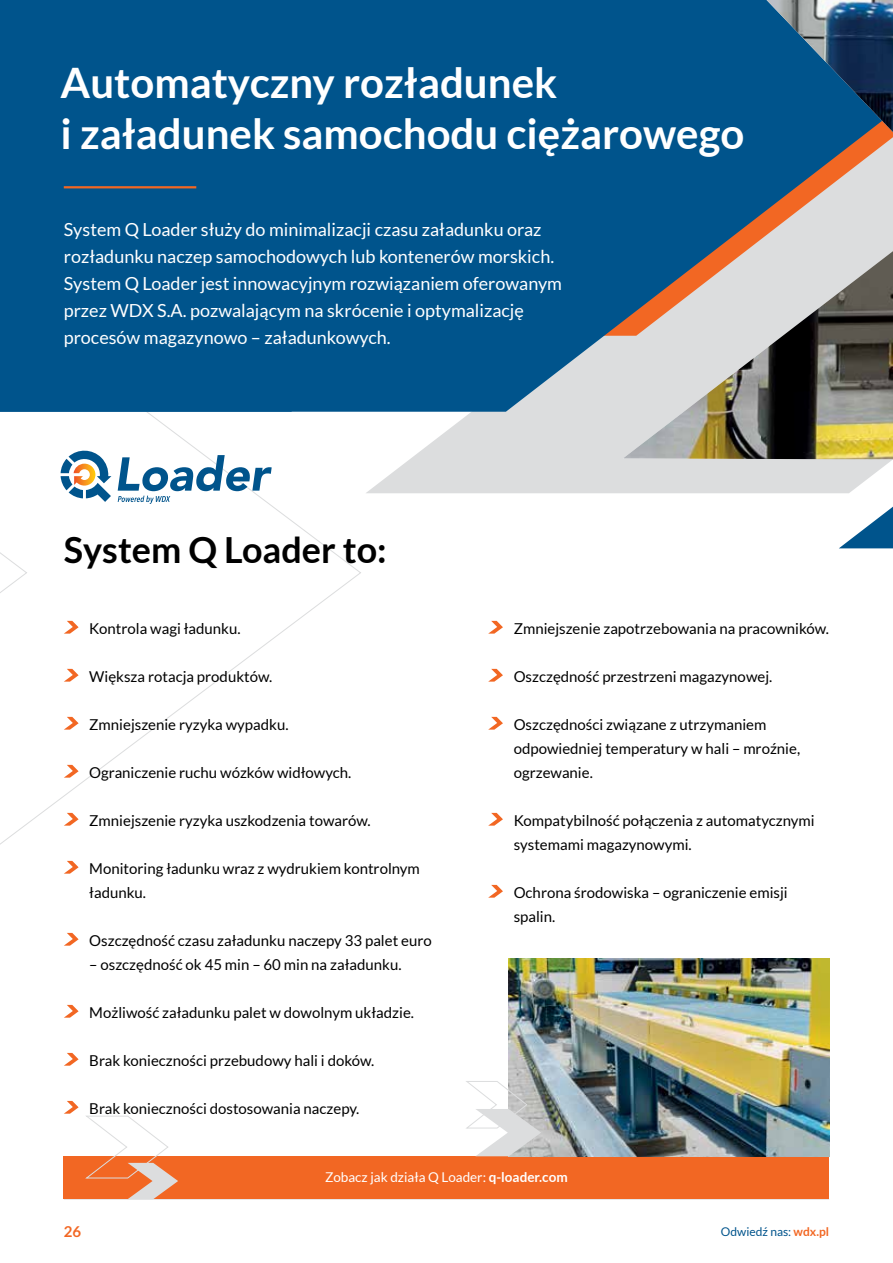
<style>
.page{position:relative;width:893px;height:1263px;background:#fff}
.page>*{position:absolute;margin:0;border:0;box-sizing:border-box;transform-origin:0 0}
.t1{font:700 42px/51px "Lato";color:#fff}
.t2{font:700 36px "Lato";color:#000}
.t3{font:18px/27px "Lato";color:#fff}
.t4{font:15px/24px "Lato";color:#000}
.t5{font:700 15px "Lato";color:#f26723}
.t6{font:13.5px "Lato";color:#fff}
.t7{font:12px "Lato";color:#00548c}
.s1{font-weight:700}
.s2{font-weight:700;color:#f26723}
</style>
<div class="page">
<hr style="left:64px;top:1199px;width:765px;height:1px;background:#dcddde">
<svg style="left:839px;top:507px;width:54px;height:41px"></svg>
<svg style="left:366px;top:412px;width:527px;height:81px;fill:#dcddde"></svg>
<div style="left:0;top:0;width:623px;height:412px;background:#00548c"></div>
<img style="left:624px;top:0;width:269px;height:459px">
<hr style="left:64px;top:186px;width:132px;height:2px;background:#f26723">
<svg style="left:61px;top:450px;width:50px;height:52px"></svg>
<svg style="left:118px;top:455px;width:154px;height:49px"></svg>
<div style="left:64px;top:1156px;width:765px;height:43px;background:#f26723"></div>
<svg style="left:85px;top:1115px;width:93px;height:84px"></svg>
<svg style="left:64px;top:621px;width:15px;height:13px"></svg>
<svg style="left:64px;top:669px;width:15px;height:13px"></svg>
<svg style="left:64px;top:717px;width:15px;height:13px"></svg>
<svg style="left:64px;top:765px;width:15px;height:13px"></svg>
<svg style="left:64px;top:813px;width:15px;height:13px"></svg>
<svg style="left:64px;top:861px;width:15px;height:13px"></svg>
<svg style="left:64px;top:933px;width:15px;height:13px"></svg>
<svg style="left:64px;top:1005px;width:15px;height:13px"></svg>
<svg style="left:64px;top:1053px;width:15px;height:13px"></svg>
<svg style="left:64px;top:1101px;width:15px;height:13px"></svg>
<svg style="left:488px;top:621px;width:15px;height:13px"></svg>
<svg style="left:488px;top:669px;width:15px;height:13px"></svg>
<svg style="left:488px;top:717px;width:15px;height:13px"></svg>
<svg style="left:488px;top:813px;width:15px;height:13px"></svg>
<svg style="left:488px;top:885px;width:15px;height:13px"></svg>
<img style="left:509px;top:958px;width:320px;height:198px">
<svg style="left:466px;top:1081px;width:75px;height:75px"></svg>
<h1 class="t1" style="left:61px;top:56px;width:685px">Automatyczny rozładunek<br>i załadunek samochodu ciężarowego</h1>
<p class="t3" style="left:64px;top:216px;width:500px">System Q Loader służy do minimalizacji czasu załadunku oraz rozładunku naczep samochodowych lub kontenerów morskich.<br>System Q Loader jest innowacyjnym rozwiązaniem oferowanym przez WDX S.A. pozwalającym na skrócenie i optymalizację procesów magazynowo – załadunkowych.</p>
<h2 class="t2" style="left:64px;top:529px;width:324px">System Q Loader to:</h2>
<p class="t4" style="left:89px;top:616px;width:153px">Kontrola wagi ładunku.</p>
<p class="t4" style="left:89px;top:664px;width:185px">Większa rotacja produktów.</p>
<p class="t4" style="left:89px;top:712px;width:201px">Zmniejszenie ryzyka wypadku.</p>
<p class="t4" style="left:89px;top:760px;width:264px">Ograniczenie ruchu wózków widłowych.</p>
<p class="t4" style="left:89px;top:808px;width:283px">Zmniejszenie ryzyka uszkodzenia towarów.</p>
<p class="t4" style="left:89px;top:856px;width:332px">Monitoring ładunku wraz z wydrukiem kontrolnym ładunku.</p>
<p class="t4" style="left:89px;top:928px;width:344px">Oszczędność czasu załadunku naczepy 33 palet euro</p>
<p class="t4" style="left:89px;top:952px;width:314px">– oszczędność ok 45 min – 60 min na załadunku.</p>
<p class="t4" style="left:89px;top:1000px;width:326px">Możliwość załadunku palet w dowolnym układzie.</p>
<p class="t4" style="left:89px;top:1048px;width:287px">Brak konieczności przebudowy hali i doków.</p>
<p class="t4" style="left:89px;top:1096px;width:271px">Brak konieczności dostosowania naczepy.</p>
<p class="t4" style="left:514px;top:616px;width:317px">Zmniejszenie zapotrzebowania na pracowników.</p>
<p class="t4" style="left:514px;top:664px;width:260px">Oszczędność przestrzeni magazynowej.</p>
<p class="t4" style="left:514px;top:712px;width:288px">Oszczędności związane z utrzymaniem odpowiedniej temperatury w hali – mroźnie, ogrzewanie.</p>
<p class="t4" style="left:514px;top:808px;width:303px">Kompatybilność połączenia z automatycznymi systemami magazynowymi.</p>
<p class="t4" style="left:514px;top:880px;width:276px">Ochrona środowiska – ograniczenie emisji spalin.</p>
<p class="t6" style="left:325px;top:1170px;width:244px">Zobacz jak działa Q Loader: <span class="s1">q-loader.com</span></p>
<p class="t5" style="left:64px;top:1223px;width:19px">26</p>
<p class="t7" style="left:721px;top:1225px;width:110px">Odwiedź nas: <span class="s2">wdx.pl</span></p>
</div>
